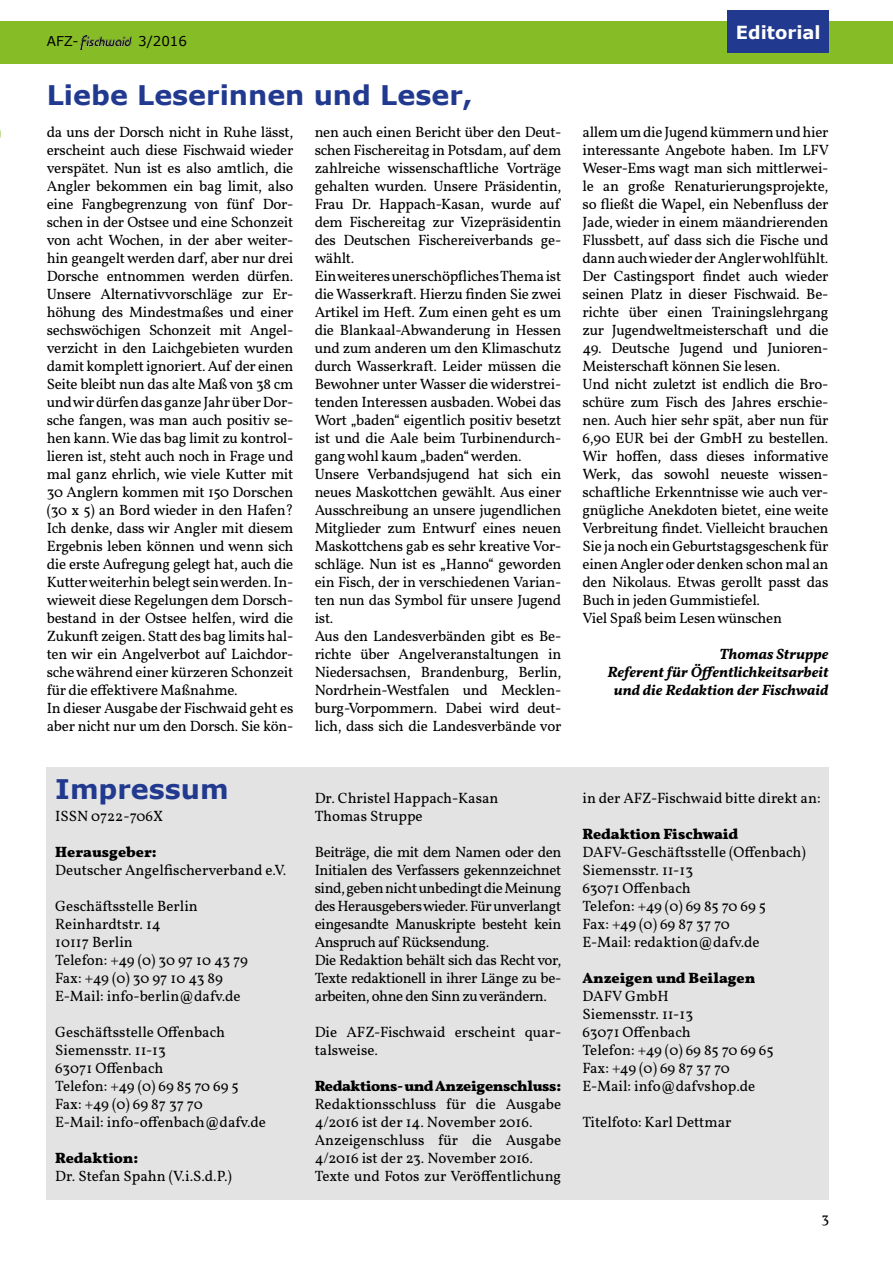
<style>
.page{position:relative;width:893px;height:1263px;background:#fff}
.page>*{position:absolute;margin:0;border:0;box-sizing:border-box;transform-origin:0 0}
.t1{font:700 27px "Verdana";color:#213a8f}
.t2{font:700 18px "Verdana";color:#fff}
.t3{font:15px/18px "Vollkorn";letter-spacing:-.02em;color:#000}
.t4{font:15px/18px "Vollkorn";color:#000}
.t5{font:700 15px "Vollkorn";letter-spacing:-.005em;color:#000}
.t6{font:italic 600 15px/18px "Vollkorn";color:#000;text-align:right}
.t7{font:13.5px "Verdana";color:#000}
</style>
<div class="page">
<div style="left:0;top:21px;width:893px;height:43px;background:#86bc25"></div>
<img style="left:81px;top:36px;width:51px;height:13px">
<div style="left:47px;top:767px;width:782px;height:432px;background:#e3e3e3"></div>
<div style="left:727px;top:11px;width:102px;height:42px;background:#213a8f"></div>
<p class="t7" style="left:47px;top:32px;width:33px">AFZ-</p>
<p class="t7" style="left:138px;top:32px;width:51px">3/2016</p>
<h1 class="t1" style="left:47px;top:76px;width:427px">Liebe Leserinnen und Leser,</h1>
<p class="t3" style="left:315px;top:123px;width:248px">nen auch einen Bericht über den Deut&shy;schen Fischereitag in Potsdam, auf dem zahlreiche wissenschaftliche Vorträge gehalten wurden. Unsere Präsidentin, Frau Dr. Happach-Kasan, wurde auf dem Fischereitag zur Vizepräsidentin des Deutschen Fischereiverbands ge&shy;wählt.<br>Ein weiteres unerschöpfliches Thema ist die Wasserkraft. Hierzu finden Sie zwei Artikel im Heft. Zum einen geht es um die Blankaal-Abwanderung in Hessen und zum anderen um den Klimaschutz durch Wasserkraft. Leider müssen die Bewohner unter Wasser die widerstrei&shy;tenden Interessen ausbaden. Wobei das Wort „baden“ eigentlich positiv besetzt ist und die Aale beim Turbinendurch&shy;gang wohl kaum „baden“ werden.<br>Unsere Verbandsjugend hat sich ein neues Maskottchen gewählt. Aus einer Ausschreibung an unsere jugendlichen Mitglieder zum Entwurf eines neuen Maskottchens gab es sehr kreative Vor&shy;schläge. Nun ist es „Hanno“ geworden ein Fisch, der in verschiedenen Varian&shy;ten nun das Symbol für unsere Jugend ist.<br>Aus den Landesverbänden gibt es Be&shy;richte über Angelveranstaltungen in Niedersachsen, Brandenburg, Berlin, Nordrhein-Westfalen und Mecklen&shy;burg-Vorpommern. Dabei wird deut&shy;lich, dass sich die Landesverbände vor</p>
<p class="t3" style="left:47px;top:123px;width:248px">da uns der Dorsch nicht in Ruhe lässt, erscheint auch diese Fischwaid wieder verspätet. Nun ist es also amtlich, die Angler bekommen ein bag limit, also eine Fangbegrenzung von fünf Dor&shy;schen in der Ostsee und eine Schonzeit von acht Wochen, in der aber weiter&shy;hin geangelt werden darf, aber nur drei Dorsche entnommen werden dürfen.<br>Unsere Alternativvorschläge zur Er&shy;höhung des Mindestmaßes und einer sechswöchigen Schonzeit mit Angel&shy;verzicht in den Laichgebieten wurden damit komplett ignoriert. Auf der einen Seite bleibt nun das alte Maß von 38 cm und wir dürfen das ganze Jahr über Dor&shy;sche fangen, was man auch positiv se&shy;hen kann. Wie das bag limit zu kontrol&shy;lieren ist, steht auch noch in Frage und mal ganz ehrlich, wie viele Kutter mit 30 Anglern kommen mit 150 Dorschen (30 x 5) an Bord wieder in den Hafen?<br>Ich denke, dass wir Angler mit diesem Ergebnis leben können und wenn sich die erste Aufregung gelegt hat, auch die Kutter weiterhin belegt sein werden. In&shy;wieweit diese Regelungen dem Dorsch&shy;bestand in der Ostsee helfen, wird die Zukunft zeigen. Statt des bag limits hal&shy;ten wir ein Angelverbot auf Laichdor&shy;sche während einer kürzeren Schonzeit für die effektivere Maßnahme.<br>In dieser Ausgabe der Fischwaid geht es aber nicht nur um den Dorsch. Sie kön-</p>
<h1 class="t1" style="left:55px;top:770px;width:175px">Impressum</h1>
<p class="t4" style="left:55px;top:807px;width:109px">ISSN 0722-706X</p>
<p class="t5" style="left:55px;top:842px;width:103px">Herausgeber:</p>
<p class="t4" style="left:55px;top:861px;width:233px">Deutscher Angelfischerverband e.V.</p>
<p class="t4" style="left:55px;top:897px;width:194px">Geschäftsstelle Berlin<br>Reinhardtstr. 14<br>10117 Berlin<br>Telefon: +49 (0) 30 97 10 43 79<br>Fax: +49 (0) 30 97 10 43 89<br>E-Mail: info-berlin@dafv.de</p>
<p class="t4" style="left:55px;top:1023px;width:212px">Geschäftsstelle Offenbach<br>Siemensstr. 11-13<br>63071 Offenbach<br>Telefon: +49 (0) 69 85 70 69 5<br>Fax: +49 (0) 69 87 37 70<br>E-Mail: info-offenbach@dafv.de</p>
<p class="t5" style="left:55px;top:1148px;width:84px">Redaktion:</p>
<p class="t4" style="left:55px;top:1167px;width:178px">Dr. Stefan Spahn (V.i.S.d.P.)</p>
<p class="t4" style="left:315px;top:789px;width:185px">Dr. Christel Happach-Kasan<br>Thomas Struppe</p>
<p class="t3" style="left:315px;top:843px;width:248px">Beiträge, die mit dem Namen oder den Initialen des Verfassers gekennzeichnet sind, geben nicht unbedingt die Meinung des Herausgebers wieder. Für unverlangt eingesandte Manuskripte besteht kein Anspruch auf Rücksendung.<br>Die Redaktion behält sich das Recht vor, Texte redaktionell in ihrer Länge zu be&shy;arbeiten, ohne den Sinn zu verändern.</p>
<p class="t4" style="left:315px;top:1023px;width:248px">Die AFZ-Fischwaid erscheint quar&shy;talsweise.</p>
<p class="t5" style="left:315px;top:1076px;width:248px">Redaktions- und Anzeigenschluss:</p>
<p class="t4" style="left:315px;top:1095px;width:248px">Redaktionsschluss für die Ausgabe 4/2016 ist der 14. November 2016.<br>Anzeigenschluss für die Ausgabe 4/2016 ist der 23. November 2016.<br>Texte und Fotos zur Veröffentlichung</p>
<p class="t2" style="left:736px;top:19px;width:86px">Editorial</p>
<p class="t3" style="left:583px;top:123px;width:248px;text-align:justify">allem um die Jugend kümmern und hier interessante Angebote haben. Im LFV Weser-Ems wagt man sich mittlerwei&shy;le an große Renaturierungsprojekte, so fließt die Wapel, ein Nebenfluss der Jade, wieder in einem mäandrierenden Flussbett, auf dass sich die Fische und dann auch wieder der Angler wohlfühlt.<br>Der Castingsport findet auch wieder seinen Platz in dieser Fischwaid. Be&shy;richte über einen Trainingslehrgang zur Jugendweltmeisterschaft und die</p>
<p class="t3" style="left:583px;top:339px;width:247px">49. Deutsche Jugend und Junioren-Meisterschaft können Sie lesen.<br>Und nicht zuletzt ist endlich die Bro&shy;schüre zum Fisch des Jahres erschie&shy;nen. Auch hier sehr spät, aber nun für 6,90 EUR bei der GmbH zu bestellen.<br>Wir hoffen, dass dieses informative Werk, das sowohl neueste wissen&shy;schaftliche Erkenntnisse wie auch ver&shy;gnügliche Anekdoten bietet, eine weite Verbreitung findet. Vielleicht brauchen Sie ja noch ein Geburtstagsgeschenk für einen Angler oder denken schon mal an den Nikolaus. Etwas gerollt passt das Buch in jeden Gummistiefel.<br>Viel Spaß beim Lesen wünschen</p>
<p class="t6" style="left:607px;top:646px;width:223px">Thomas Struppe<br>Referent für Öffentlichkeitsarbeit und die Redaktion der Fischwaid</p>
<p class="t4" style="left:583px;top:789px;width:240px">in der AFZ-Fischwaid bitte direkt an:</p>
<p class="t5" style="left:583px;top:824px;width:157px">Redaktion Fischwaid</p>
<p class="t4" style="left:583px;top:843px;width:225px">DAFV-Geschäftsstelle (Offenbach)<br>Siemensstr. 11-13<br>63071 Offenbach<br>Telefon: +49 (0) 69 85 70 69 5<br>Fax: +49 (0) 69 87 37 70<br>E-Mail: redaktion@dafv.de</p>
<p class="t5" style="left:583px;top:968px;width:174px">Anzeigen und Beilagen</p>
<p class="t4" style="left:583px;top:987px;width:193px">DAFV GmbH<br>Siemensstr. 11-13<br>63071 Offenbach<br>Telefon: +49 (0) 69 85 70 69 65<br>Fax: +49 (0) 69 87 37 70<br>E-Mail: info@dafvshop.de</p>
<p class="t4" style="left:583px;top:1113px;width:150px">Titelfoto: Karl Dettmar</p>
<p class="t3" style="left:821px;top:1209px;width:9px">3</p>
</div>
